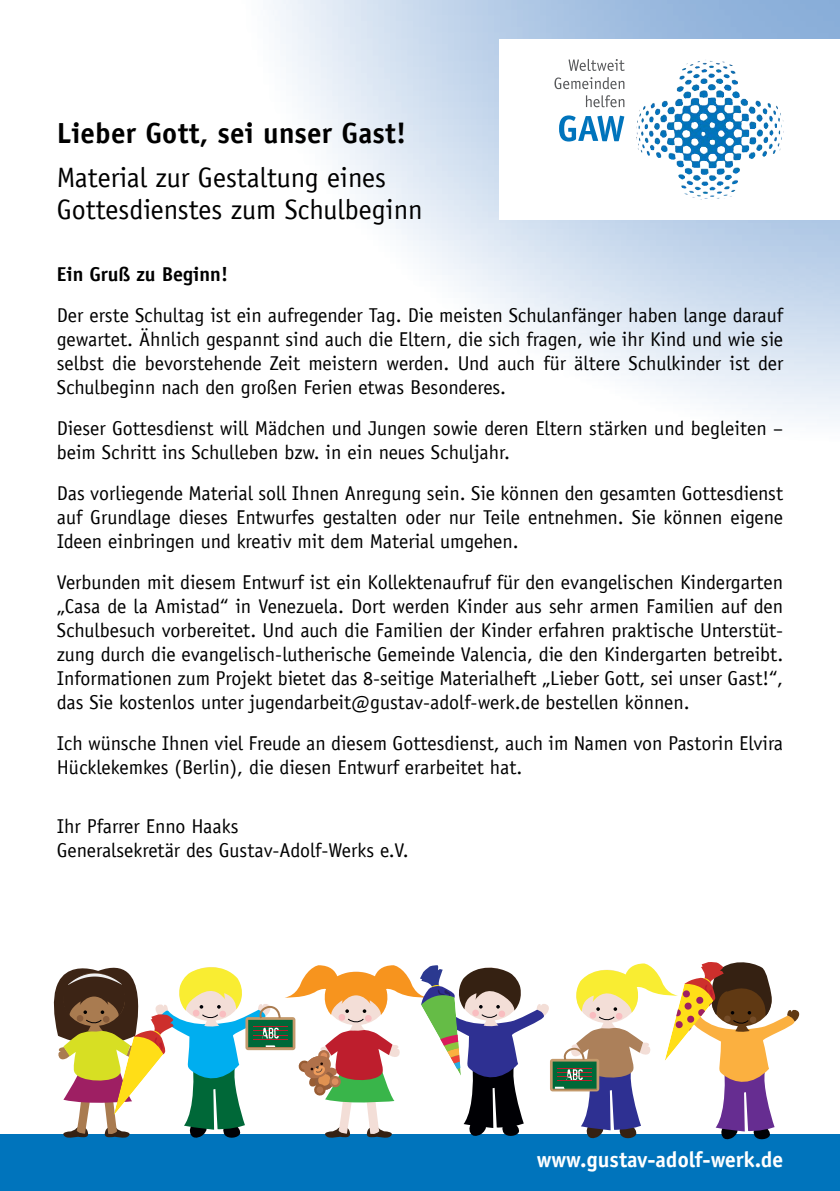
<style>
.page{position:relative;width:840px;height:1191px;background:#fff}
.page>*{position:absolute;margin:0;border:0;box-sizing:border-box;transform-origin:0 0}
.t1{font:700 29px "Officina Sans LT";letter-spacing:.01em;color:#000}
.t2{font:28px/32px "Officina Sans LT";color:#000}
.t3{font:700 22px "Officina San ITC";color:#fff}
.t4{font:20px/24px "Officina Sans LT";color:#000;text-align:justify}
.t5{font:700 20px "Officina Sans LT";color:#000}
</style>
<div class="page">
<div style="left:0;top:1134px;width:839px;height:57px;background:#0074bc"></div>
<svg style="left:273px;top:0;width:566px;height:421px"></svg>
<div style="left:499px;top:40px;width:340px;height:180px;background:#fff"></div>
<svg style="left:559px;top:115px;width:65px;height:26px"></svg>
<svg style="left:554px;top:77px;width:70px;height:12px"></svg>
<svg style="left:586px;top:95px;width:38px;height:12px"></svg>
<svg style="left:568px;top:59px;width:56px;height:12px"></svg>
<img style="left:682px;top:60px;width:50px;height:14px">
<svg style="left:53px;top:962px;width:747px;height:178px"></svg>
<h1 class="t1" style="left:57px;top:115px;width:351px">Lieber Gott, sei unser Gast!</h1>
<h2 class="t2" style="left:57px;top:162px;width:367px">Material zur Gestaltung eines<br>Gottesdienstes zum Schulbeginn</h2>
<p class="t5" style="left:57px;top:261px;width:173px">Ein Gruß zu Beginn!</p>
<p class="t4" style="left:57px;top:303px;width:727px">Der erste Schultag ist ein aufregender Tag. Die meisten Schulanfänger haben lange darauf gewartet. Ähnlich gespannt sind auch die Eltern, die sich fragen, wie ihr Kind und wie sie selbst die bevorstehende Zeit meistern werden. Und auch für ältere Schulkinder ist der Schulbeginn nach den großen Ferien etwas Besonderes.</p>
<p class="t4" style="left:57px;top:416px;width:727px">Dieser Gottesdienst will Mädchen und Jungen sowie deren Eltern stärken und begleiten – beim Schritt ins Schulleben bzw. in ein neues Schuljahr.</p>
<p class="t4" style="left:57px;top:481px;width:727px">Das vorliegende Material soll Ihnen Anregung sein. Sie können den gesamten Gottesdienst auf Grundlage dieses Entwurfes gestalten oder nur Teile entnehmen. Sie können eigene Ideen einbringen und kreativ mit dem Material umgehen.</p>
<p class="t4" style="left:57px;top:570px;width:727px">Verbunden mit diesem Entwurf ist ein Kollektenaufruf für den evangelischen Kindergarten „Casa de la Amistad“ in Venezuela. Dort werden Kinder aus sehr armen Familien auf den Schulbesuch vorbereitet. Und auch die Familien der Kinder erfahren praktische Unterstüt&shy;zung durch die evangelisch-lutherische Gemeinde Valencia, die den Kindergarten betreibt.<br>Informationen zum Projekt bietet das 8-seitige Materialheft „Lieber Gott, sei unser Gast!“, das Sie kostenlos unter jugendarbeit@gustav-adolf-werk.de bestellen können.</p>
<p class="t4" style="left:57px;top:731px;width:727px">Ich wünsche Ihnen viel Freude an diesem Gottesdienst, auch im Namen von Pastorin Elvira<br>Hücklekemkes (Berlin), die diesen Entwurf erarbeitet hat.</p>
<p class="t4" style="left:57px;top:814px;width:353px">Ihr Pfarrer Enno Haaks<br>Generalsekretär des Gustav-Adolf-Werks e.V.</p>
<p class="t3" style="left:536px;top:1146px;width:248px">www.gustav-adolf-werk.de</p>
</div>
